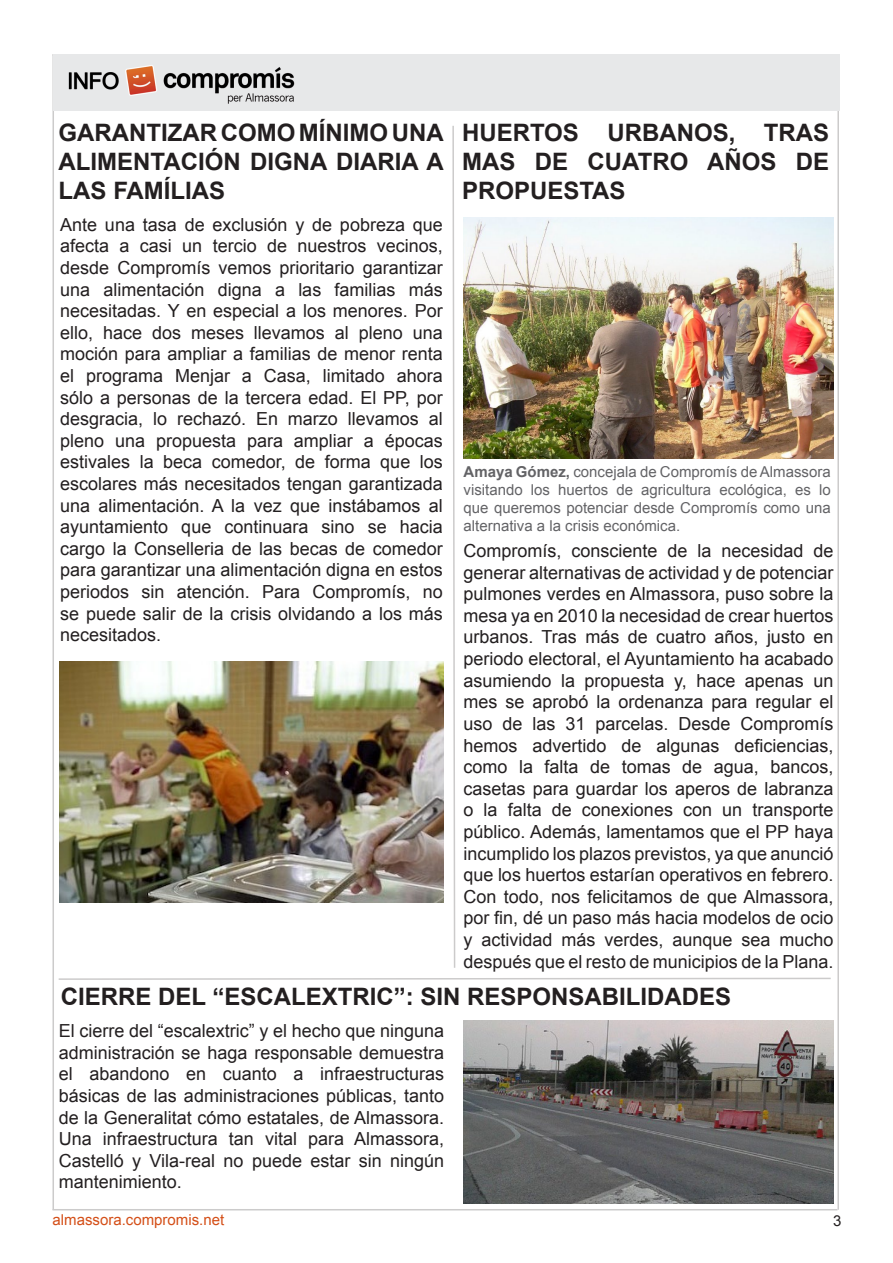
<style>
.page{position:relative;width:893px;height:1263px;background:#fff}
.page>*{position:absolute;margin:0;border:0;box-sizing:border-box;transform-origin:0 0}
.t1{font:700 24px/28.8px "Arial";color:#231f20;text-align:justify}
.t2{font:18px/21.6px "Arial";color:#231f20;text-align:justify}
.t3{font:15px/18px "Arial";color:#636366;text-align:justify}
.t4{font:15px "Arial";color:#d44f18}
.t5{font:15px "Arial";color:#231f20}
.s1{font-weight:700}
</style>
<div class="page">
<hr style="left:52px;top:55px;width:2px;height:1155px;background:#cccbcb">
<hr style="left:52px;top:54px;width:786px;height:2px;background:#cccbcb">
<hr style="left:837px;top:54px;width:2px;height:1156px;background:#cccbcb">
<hr style="left:52px;top:1209px;width:785px;height:1px;background:#cccbcb">
<img style="left:463px;top:218px;width:370px;height:240px">
<img style="left:54px;top:54px;width:785px;height:57px">
<img style="left:59px;top:661px;width:385px;height:241px">
<img style="left:463px;top:1020px;width:370px;height:184px">
<svg style="left:452px;top:126px;width:4px;height:842px"></svg>
<svg style="left:58px;top:977px;width:773px;height:3px"></svg>
<p class="t1" style="left:59px;top:119px;width:387px">GARANTIZAR COMO MÍNIMO UNA ALIMENTACIÓN DIGNA DIARIA A LAS FAMÍLIAS</p>
<p class="t2" style="left:60px;top:214px;width:384px">Ante una tasa de exclusión y de pobreza que afecta a casi un tercio de nuestros vecinos, desde Compromís vemos prioritario garantizar una alimentación digna a las familias más necesitadas. Y en especial a los menores. Por ello, hace dos meses llevamos al pleno una moción para ampliar a familias de menor renta el programa Menjar a Casa, limitado ahora sólo a personas de la tercera edad. El PP, por desgracia, lo rechazó. En marzo llevamos al pleno una propuesta para ampliar a épocas estivales la beca comedor, de forma que los escolares más necesitados tengan garantizada una alimentación. A la vez que instábamos al ayuntamiento que continuara sino se hacia cargo la Conselleria de las becas de comedor para garantizar una alimentación digna en estos periodos sin atención. Para Compromís, no se puede salir de la crisis olvidando a los más necesitados.</p>
<p class="t1" style="left:462px;top:119px;width:369px">HUERTOS URBANOS, TRAS MAS DE CUATRO AÑOS DE PROPUESTAS</p>
<p class="t3" style="left:463px;top:463px;width:369px"><span class="s1">Amaya Gómez,</span> concejala de Compromís de Almassora visitando los huertos de agricultura ecológica, es lo que queremos potenciar desde Compromís como una alternativa a la crisis económica.</p>
<p class="t2" style="left:463px;top:540px;width:371px">Compromís, consciente de la necesidad de generar alternativas de actividad y de potenciar pulmones verdes en Almassora, puso sobre la mesa ya en 2010 la necesidad de crear huertos urbanos. Tras más de cuatro años, justo en periodo electoral, el Ayuntamiento ha acabado asumiendo la propuesta y, hace apenas un mes se aprobó la ordenanza para regular el uso de las 31 parcelas. Desde Compromís hemos advertido de algunas deficiencias, como la falta de tomas de agua, bancos, casetas para guardar los aperos de labranza o la falta de conexiones con un transporte público. Además, lamentamos que el PP haya incumplido los plazos previstos, ya que anunció que los huertos estarían operativos en febrero.<br>Con todo, nos felicitamos de que Almassora, por fin, dé un paso más hacia modelos de ocio y actividad más verdes, aunque sea mucho después que el resto de municipios de la Plana.</p>
<p class="t1" style="left:61px;top:983px;width:672px">CIERRE DEL “ESCALEXTRIC”: SIN RESPONSABILIDADES</p>
<p class="t2" style="left:59px;top:1020px;width:387px">El cierre del “escalextric” y el hecho que ninguna administración se haga responsable demuestra el abandono en cuanto a infraestructuras básicas de las administraciones públicas, tanto de la Generalitat cómo estatales, de Almassora.<br>Una infraestructura tan vital para Almassora, Castelló y Vila-real no puede estar sin ningún mantenimiento.</p>
<p class="t4" style="left:52px;top:1209px;width:173px">almassora.compromis.net</p>
<p class="t5" style="left:833px;top:1210px;width:10px">3</p>
</div>
